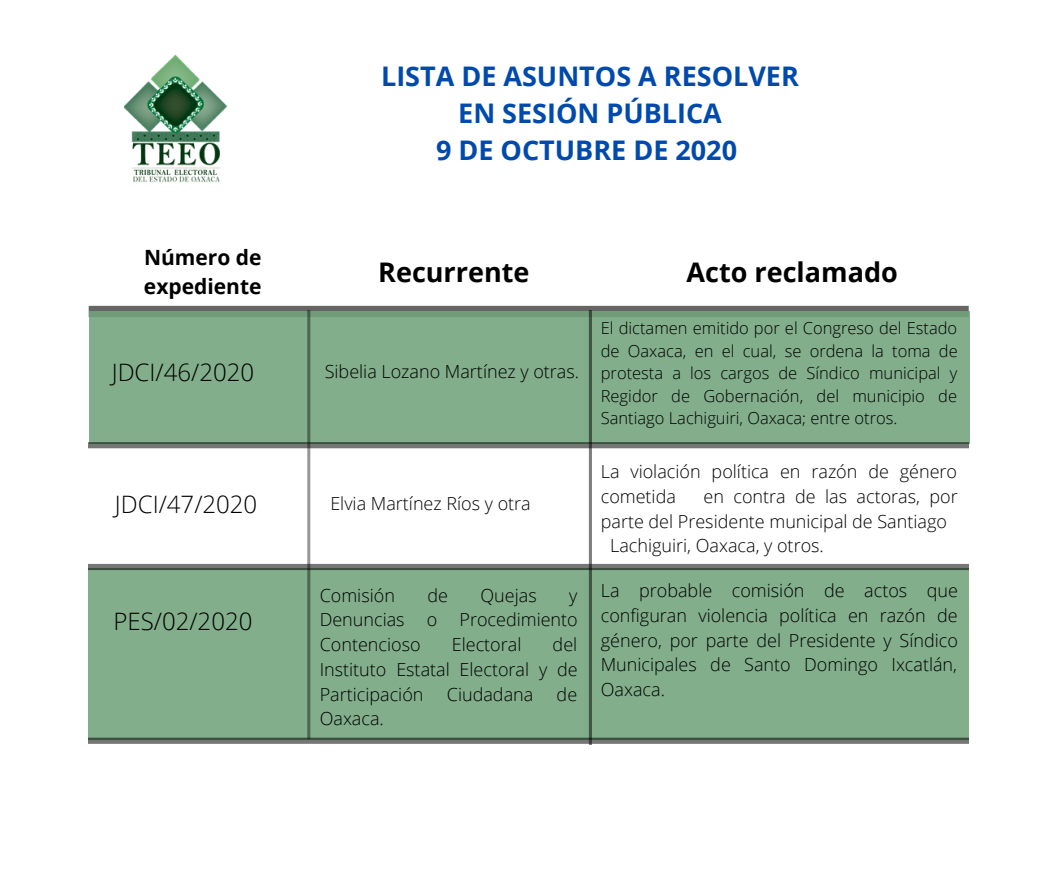
<style>
.page{position:relative;width:1058px;height:887px;background:#fff}
.page>*{position:absolute;margin:0;border:0;box-sizing:border-box;transform-origin:0 0}
.t1{font:700 27px "Open Sans";color:#004aad}
.t2{font:700 27px "Open Sans";color:#000}
.t3{font:300 24px "Open Sans";color:#000}
.t4{font:700 21px "Open Sans";color:#000}
.t5{font:300 18px/24.8px "Open Sans";color:#000;text-align:justify}
.t6{font:300 16.5px/22.5px "Open Sans";color:#000;text-align:justify}
</style>
<div class="page">
<img style="left:124px;top:54px;width:104px;height:128px">
<svg style="left:89px;top:306px;width:879px;height:439px"></svg>
<p class="t4" style="left:144px;top:242px;width:119px">Número de</p>
<p class="t4" style="left:144px;top:271px;width:119px">expediente</p>
<p class="t3" style="left:112px;top:355px;width:144px">JDCI/46/2020</p>
<p class="t3" style="left:115px;top:487px;width:144px">JDCI/47/2020</p>
<p class="t3" style="left:113px;top:604px;width:140px">PES/02/2020</p>
<p class="t1" style="left:381px;top:57px;width:419px">LISTA DE ASUNTOS A RESOLVER</p>
<p class="t1" style="left:458px;top:94px;width:265px">EN SESIÓN PÚBLICA</p>
<p class="t1" style="left:436px;top:131px;width:302px">9 DE OCTUBRE DE 2020</p>
<p class="t2" style="left:378px;top:253px;width:153px">Recurrente</p>
<p class="t2" style="left:686px;top:253px;width:213px">Acto reclamado</p>
<p class="t5" style="left:325px;top:358px;width:256px">Sibelia Lozano Martínez y otras.</p>
<p class="t5" style="left:330px;top:491px;width:202px">Elvia Martínez Ríos y otra</p>
<p class="t5" style="left:320px;top:582px;width:77px">Comisión</p>
<p class="t5" style="left:427px;top:582px;width:22px">de</p>
<p class="t5" style="left:480px;top:582px;width:58px">Quejas</p>
<p class="t5" style="left:320px;top:582px;width:259px;text-indent:249px">y Denuncias o Procedimiento Contencioso</p>
<p class="t5" style="left:320px;top:631px;width:259px;text-indent:233px">del Instituto Estatal Electoral y de Participación</p>
<p class="t5" style="left:452px;top:631px;width:71px">Electoral</p>
<p class="t5" style="left:447px;top:681px;width:88px">Ciudadana</p>
<p class="t5" style="left:556px;top:681px;width:22px">de</p>
<p class="t5" style="left:320px;top:706px;width:66px">Oaxaca.</p>
<p class="t6" style="left:601px;top:316px;width:358px">El dictamen emitido por el Congreso del Estado de Oaxaca, en el cual, se ordena la toma de protesta a los cargos de Síndico municipal y Regidor de Gobernación, del municipio de Santiago Lachiguiri, Oaxaca; entre otros.</p>
<p class="t5" style="left:601px;top:459px;width:358px">La violación política en razón de género cometida</p>
<p class="t5" style="left:601px;top:483px;width:358px;text-indent:103px">en contra de las actoras, por parte del Presidente municipal de Santiago</p>
<p class="t5" style="left:610px;top:533px;width:215px">Lachiguiri, Oaxaca, y otros.</p>
<p class="t5" style="left:601px;top:577px;width:359px">La probable comisión de actos que configuran violencia política en razón de género, por parte del Presidente y Síndico Municipales de Santo Domingo Ixcatlán, Oaxaca.</p>
</div>
